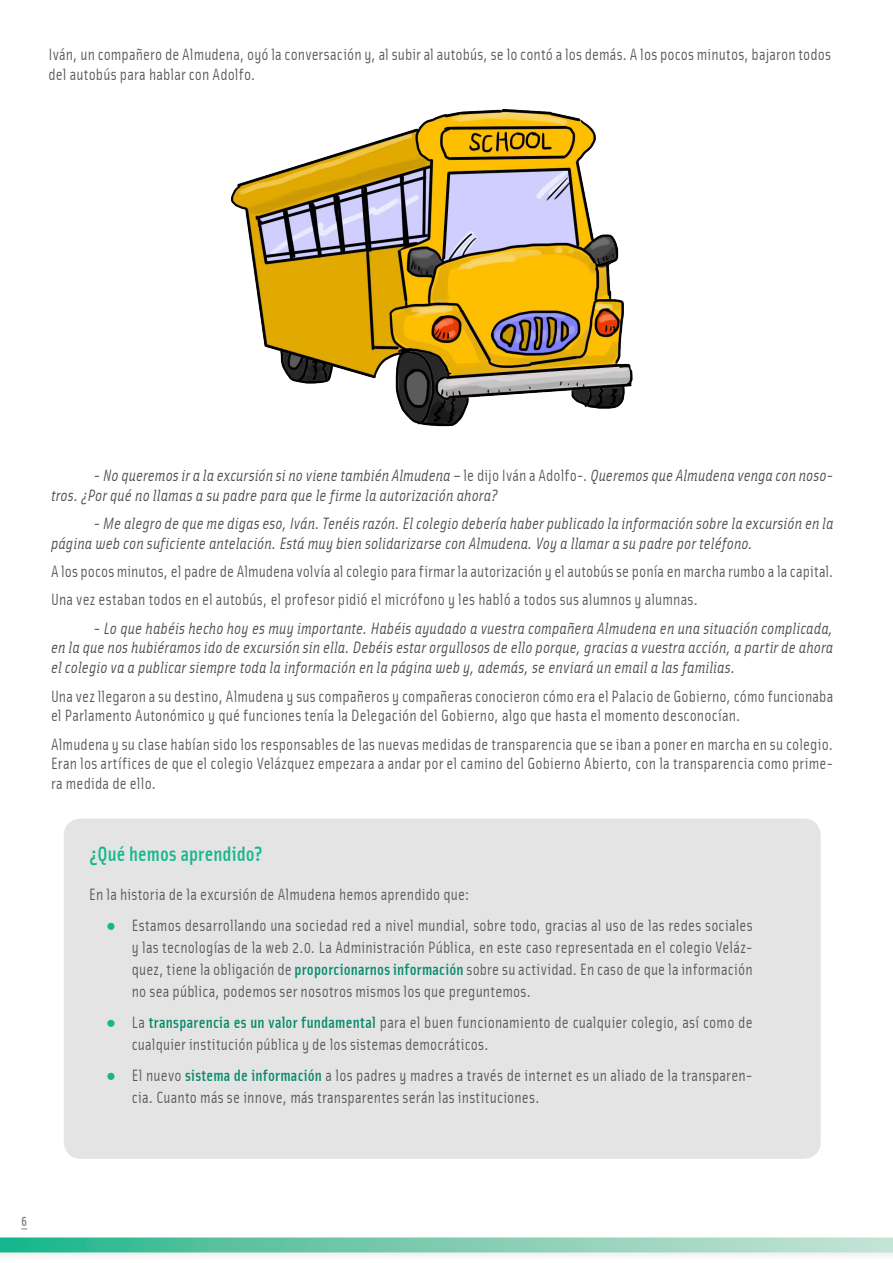
<style>
.page{position:relative;width:893px;height:1263px;background:#fff}
.page>*{position:absolute;margin:0;border:0;box-sizing:border-box;transform-origin:0 0}
.t1{font:500 21px "Solex";letter-spacing:.005em;color:#15b68d}
.t2{font:16.5px/22.2px "Solex";letter-spacing:.01em;color:#57585a}
.t3{font:italic 16.5px/19.8px "Solex";letter-spacing:.005em;color:#4b4c4d}
.t4{font:500 13.5px "Solex";color:#808285}
.s1{font-style:normal;color:#57585a}
.s2{font-family:"Courier New";color:#15b68d}
.s3{font-weight:500;color:#088b6b}
</style>
<div class="page">
<div style="left:0;top:1237px;width:893px;height:24px;background:#231f20;opacity:.06"></div>
<svg style="left:0;top:1237px;width:893px;height:15px;background:#7ecdb2"></svg>
<img style="left:231px;top:109px;width:402px;height:318px">
<div style="left:64px;top:819px;width:757px;height:340px;background:#e4e4e4;border-radius:17px"></div>
<p class="t2" style="left:49px;top:44px;width:784px;line-height:19.8px">Iván, un compañero de Almudena, oyó la conversación y, al subir al autobús, se lo contó a los demás. A los pocos minutos, bajaron todos del autobús para hablar con Adolfo.</p>
<p class="t3" style="left:51px;top:464px;width:784px;text-indent:43px">- No queremos ir a la excursión si no viene también Almudena <span class="s1">– le dijo Iván a Adolfo-.</span> Queremos que Almudena venga con noso&shy;tros. ¿Por qué no llamas a su padre para que le firme la autorización ahora?</p>
<p class="t3" style="left:51px;top:513px;width:784px;text-indent:43px">- Me alegro de que me digas eso, Iván. Tenéis razón. El colegio debería haber publicado la información sobre la excursión en la página web con suficiente antelación. Está muy bien solidarizarse con Almudena. Voy a llamar a su padre por teléfono.</p>
<p class="t2" style="left:51px;top:556px;width:784px;line-height:28.3px">A los pocos minutos, el padre de Almudena volvía al colegio para firmar la autorización y el autobús se ponía en marcha rumbo a la capital.<br>Una vez estaban todos en el autobús, el profesor pidió el micrófono y les habló a todos sus alumnos y alumnas.</p>
<p class="t3" style="left:51px;top:617px;width:784px;text-align:justify;text-indent:43px">- Lo que habéis hecho hoy es muy importante. Habéis ayudado a vuestra compañera Almudena en una situación complicada, en la que nos hubiéramos ido de excursión sin ella. Debéis estar orgullosos de ello porque, gracias a vuestra acción, a partir de ahora el colegio va a publicar siempre toda la información en la página web y, además, se enviará un email a las familias.</p>
<p class="t2" style="left:51px;top:685px;width:784px;line-height:19.8px">Una vez llegaron a su destino, Almudena y sus compañeros y compañeras conocieron cómo era el Palacio de Gobierno, cómo funcionaba el Parlamento Autonómico y qué funciones tenía la Delegación del Gobierno, algo que hasta el momento desconocían.</p>
<p class="t2" style="left:51px;top:733px;width:784px;line-height:19.8px;text-align:justify">Almudena y su clase habían sido los responsables de las nuevas medidas de transparencia que se iban a poner en marcha en su colegio.<br>Eran los artífices de que el colegio Velázquez empezara a andar por el camino del Gobierno Abierto, con la transparencia como prime&shy;ra medida de ello.</p>
<h3 class="t1" style="left:89px;top:840px;width:175px">¿Qué hemos aprendido?</h3>
<p class="t2" style="left:89px;top:882px;width:382px">En la historia de la excursión de Almudena hemos aprendido que:</p>
<p class="t2" style="left:132px;top:913px;width:622px;text-align:justify;text-indent:-25px"><span class="s2">●</span> Estamos desarrollando una sociedad red a nivel mundial, sobre todo, gracias al uso de las redes sociales y las tecnologías de la web 2.0. La Administración Pública, en este caso representada en el colegio Veláz&shy;quez, tiene la obligación de <span class="s3">proporcionarnos información</span> sobre su actividad. En caso de que la información no sea pública, podemos ser nosotros mismos los que preguntemos.</p>
<p class="t2" style="left:132px;top:1010px;width:622px;text-indent:-26px"><span class="s2">●</span> La <span class="s3">transparencia es un valor fundamental</span> para el buen funcionamiento de cualquier colegio, así como de cualquier institución pública y de los sistemas democráticos.</p>
<p class="t2" style="left:132px;top:1063px;width:622px;text-indent:-26px"><span class="s2">●</span> El nuevo <span class="s3">sistema de información</span> a los padres y madres a través de internet es un aliado de la transparen&shy;cia. Cuanto más se innove, más transparentes serán las instituciones.</p>
<p class="t4" style="left:21px;top:1212px;width:7px">6</p>
</div>
